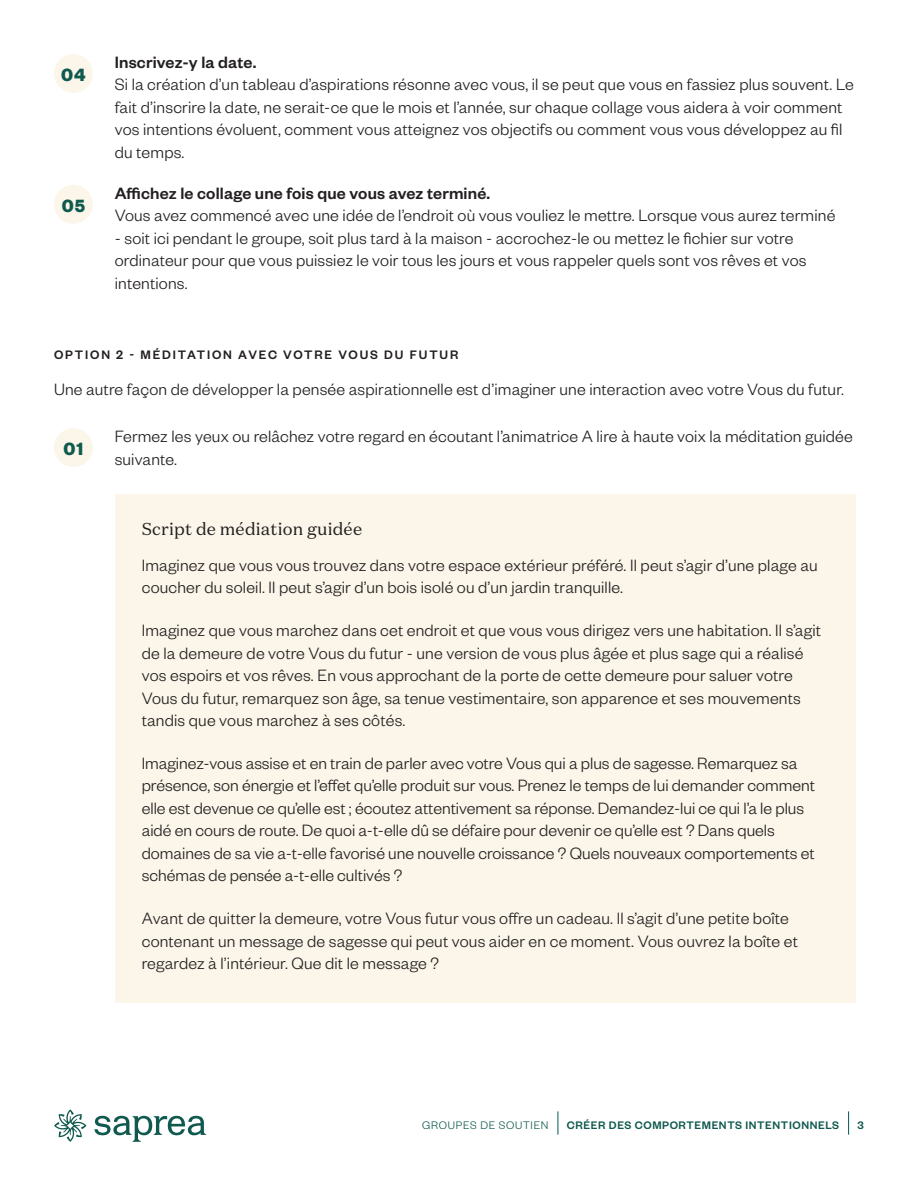
<style>
.page{position:relative;width:918px;height:1188px;background:#fff}
.page>*{position:absolute;margin:0;border:0;box-sizing:border-box;transform-origin:0 0}
.t1{font:700 19.5px "Founders Grotesk";color:#0f594e}
.Activity_Steps{font:300 18px/22.5px "Founders Grotesk";letter-spacing:.01em;color:#231f20}
.Body{font:300 18px "Founders Grotesk";letter-spacing:.01em;color:#231f20}
.t2{font:17.25px "Domaine Text";letter-spacing:.01em;color:#231f20}
.t3{font:500 13.5px "Founders Grotesk";letter-spacing:.14em;color:#231f20}
.t4{font:500 12px "Founders Grotesk";letter-spacing:.05em;color:#0f594e}
.t5{font:300 12px "Founders Grotesk";letter-spacing:.06em;color:#0f594e}
.s1{font-weight:500}
</style>
<div class="page">
<svg style="left:94px;top:1116px;width:112px;height:26px"></svg>
<svg style="left:54px;top:1109px;width:33px;height:33px"></svg>
<svg style="left:558px;top:1111px;width:1px;height:24px"></svg>
<svg style="left:848px;top:1111px;width:1px;height:24px"></svg>
<div style="left:54px;top:54px;width:39px;height:39px;background:#fbf6e9;border-radius:50%"></div>
<div style="left:54px;top:185px;width:39px;height:39px;background:#fbf6e9;border-radius:50%"></div>
<div style="left:115px;top:495px;width:741px;height:508px;background:#fbf6e9"></div>
<div style="left:54px;top:428px;width:39px;height:39px;background:#fbf6e9;border-radius:50%"></div>
<p class="t1" style="left:61px;top:63px;width:26px">04</p>
<p class="t1" style="left:62px;top:193px;width:25px">05</p>
<p class="Activity_Steps" style="left:115px;top:50px;width:741px"><span class="s1">Inscrivez-y la date.<br></span>Si la création d’un tableau d’aspirations résonne avec vous, il se peut que vous en fassiez plus souvent. Le fait d’inscrire la date, ne serait-ce que le mois et l’année, sur chaque collage vous aidera à voir comment vos intentions évoluent, comment vous atteignez vos objectifs ou comment vous vous développez au fil du temps.</p>
<p class="Activity_Steps" style="left:115px;top:181px;width:722px"><span class="s1">Affichez le collage une fois que vous avez terminé.<br></span>Vous avez commencé avec une idée de l’endroit où vous vouliez le mettre. Lorsque vous aurez terminé</p>
<p class="Activity_Steps" style="left:115px;top:226px;width:693px">- soit ici pendant le groupe, soit plus tard à la maison - accrochez-le ou mettez le fichier sur votre ordinateur pour que vous puissiez le voir tous les jours et vous rappeler quels sont vos rêves et vos intentions.</p>
<h2 class="t3" style="left:54px;top:346px;width:406px">OPTION 2 - MÉDITATION AVEC VOTRE VOUS DU FUTUR</h2>
<p class="Body" style="left:54px;top:379px;width:791px">Une autre façon de développer la pensée aspirationnelle est d’imaginer une interaction avec votre Vous du futur.</p>
<p class="t1" style="left:64px;top:437px;width:21px">01</p>
<p class="Activity_Steps" style="left:115px;top:424px;width:740px">Fermez les yeux ou relâchez votre regard en écoutant l’animatrice A lire à haute voix la méditation guidée suivante.</p>
<h3 class="t2" style="left:142px;top:518px;width:222px">Script de médiation guidée</h3>
<p class="Activity_Steps" style="left:142px;top:553px;width:677px">Imaginez que vous vous trouvez dans votre espace extérieur préféré. Il peut s’agir d’une plage au coucher du soleil. Il peut s’agir d’un bois isolé ou d’un jardin tranquille.</p>
<p class="Activity_Steps" style="left:142px;top:618px;width:681px">Imaginez que vous marchez dans cet endroit et que vous vous dirigez vers une habitation. Il s’agit de la demeure de votre Vous du futur - une version de vous plus âgée et plus sage qui a réalisé vos espoirs et vos rêves. En vous approchant de la porte de cette demeure pour saluer votre Vous du futur, remarquez son âge, sa tenue vestimentaire, son apparence et ses mouvements tandis que vous marchez à ses côtés.</p>
<p class="Activity_Steps" style="left:142px;top:751px;width:675px">Imaginez-vous assise et en train de parler avec votre Vous qui a plus de sagesse. Remarquez sa présence, son énergie et l’effet qu’elle produit sur vous. Prenez le temps de lui demander comment elle est devenue ce qu’elle est ; écoutez attentivement sa réponse. Demandez-lui ce qui l’a le plus aidé en cours de route. De quoi a-t-elle dû se défaire pour devenir ce qu’elle est ? Dans quels domaines de sa vie a-t-elle favorisé une nouvelle croissance ? Quels nouveaux comportements et schémas de pensée a-t-elle cultivés ?</p>
<p class="Activity_Steps" style="left:142px;top:906px;width:658px">Avant de quitter la demeure, votre Vous futur vous offre un cadeau. Il s’agit d’une petite boîte contenant un message de sagesse qui peut vous aider en ce moment. Vous ouvrez la boîte et regardez à l’intérieur. Que dit le message ?</p>
<p class="t5" style="left:422px;top:1118px;width:128px">GROUPES DE SOUTIEN</p>
<p class="t4" style="left:567px;top:1117px;width:274px">CRÉER DES COMPORTEMENTS INTENTIONNELS</p>
<p class="t4" style="left:858px;top:1117px;width:8px">3</p>
</div>
